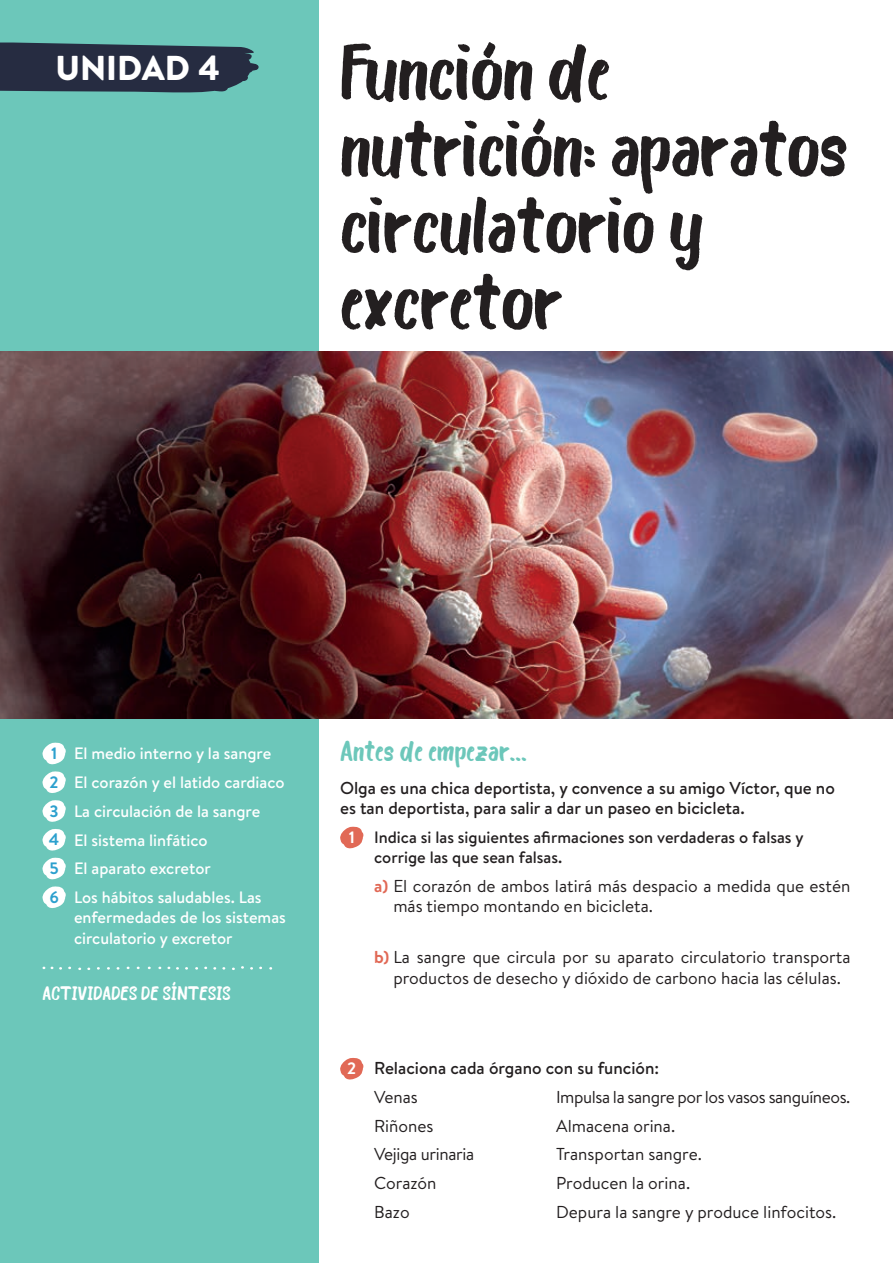
<style>
.page{position:relative;width:893px;height:1263px;background:#fff}
.page>*{position:absolute;margin:0;border:0;box-sizing:border-box;transform-origin:0 0}
._00_TITULO_UNIDAD_GR{font:76.5px/76.5px "Bosk";letter-spacing:-.01em;color:#231f20}
.t1{font:900 34.5px "Brandon Text";color:#fff}
._01_EPIGRAFE{font:27.75px "Bosk";color:#6cc7ba}
._00_BLOQUE_CONTENIDO{font:18.75px "Bosk";color:#fff}
._04_Subpunto{font:17.25px/20.2px "Brandon Text";color:#231f20}
._03_Pregunta{font:500 17.25px/20.2px "Brandon Text";color:#231f20}
._04_Subpunto-2{font:17.25px "Brandon Text";letter-spacing:-.025em;color:#231f20}
._04_Subpunto-3{font:17.25px "Brandon Text";letter-spacing:-.02em;color:#231f20}
._02_TEXTO_ACTIVIDADE{font:500 16.5px/20.2px "Brandon Text";color:#fff}
._03_Pregunta-2{font:500 16.5px/20.2px "Brandon Text";color:#231f20}
.t2{font:700 16.5px "Brandon Text";color:#2ca0ce}
.t3{font:700 16.5px "Brandon Text";color:#fff}
.s1{font-weight:700;color:#e16956}
</style>
<div class="page">
<div style="left:0;top:0;width:319px;height:1263px;background:#6cc7ba"></div>
<svg style="left:42px;top:742px;width:24px;height:80px"></svg>
<svg style="left:42px;top:829px;width:24px;height:79px"></svg>
<svg style="left:0;top:43px;width:259px;height:50px;background:#2d3c4d"></svg>
<svg style="left:340px;top:826px;width:24px;height:23px"></svg>
<svg style="left:340px;top:1057px;width:24px;height:23px"></svg>
<img style="left:0;top:352px;width:893px;height:367px">
<p class="t1" style="left:55px;top:43px;width:166px">UNIDAD 4</p>
<p class="_00_TITULO_UNIDAD_GR" style="left:340px;top:35px;width:509px">Función de nutrición: aparatos circulatorio y excretor</p>
<p class="t2" style="left:51px;top:742px;width:8px">1</p>
<p class="_02_TEXTO_ACTIVIDADE" style="left:74px;top:743px;width:199px">El medio interno y la sangre</p>
<p class="t2" style="left:50px;top:771px;width:11px">2</p>
<p class="_02_TEXTO_ACTIVIDADE" style="left:74px;top:772px;width:212px">El corazón y el latido cardiaco</p>
<p class="t2" style="left:50px;top:799px;width:11px">3</p>
<p class="_02_TEXTO_ACTIVIDADE" style="left:74px;top:801px;width:188px">La circulación de la sangre</p>
<p class="t2" style="left:49px;top:828px;width:12px">4</p>
<p class="_02_TEXTO_ACTIVIDADE" style="left:74px;top:829px;width:135px">El sistema linfático</p>
<p class="t2" style="left:49px;top:857px;width:11px">5</p>
<p class="_02_TEXTO_ACTIVIDADE" style="left:74px;top:858px;width:138px">El aparato excretor</p>
<p class="t2" style="left:49px;top:886px;width:11px">6</p>
<p class="_02_TEXTO_ACTIVIDADE" style="left:74px;top:887px;width:213px">Los hábitos saludables. Las enfermedades de los sistemas circulatorio y excretor</p>
<p class="_00_BLOQUE_CONTENIDO" style="left:43px;top:981px;width:190px">ACTIVIDADES DE SÍNTESIS</p>
<p class="_01_EPIGRAFE" style="left:340px;top:733px;width:188px">Antes de empezar…</p>
<p class="_03_Pregunta" style="left:340px;top:777px;width:496px">Olga es una chica deportista, y convence a su amigo Víctor, que no es tan deportista, para salir a dar un paseo en bicicleta.</p>
<p class="t3" style="left:349px;top:826px;width:8px">1</p>
<p class="_03_Pregunta-2" style="left:374px;top:827px;width:431px">Indica si las siguientes afirmaciones son verdaderas o falsas y corrige las que sean falsas.</p>
<p class="_04_Subpunto" style="left:393px;top:875px;width:459px;text-indent:-19px"><span class="s1">a)</span> El corazón de ambos latirá más despacio a medida que estén más tiempo montando en bicicleta.</p>
<p class="_04_Subpunto" style="left:374px;top:947px;width:478px;text-align:center"><span class="s1">b)</span> La sangre que circula por su aparato circulatorio transporta productos de desecho y dióxido de carbono hacia las células.</p>
<p class="t3" style="left:347px;top:1057px;width:11px">2</p>
<p class="_03_Pregunta" style="left:374px;top:1058px;width:287px">Relaciona cada órgano con su función:</p>
<p class="_04_Subpunto" style="left:374px;top:1086px;width:45px">Venas</p>
<p class="_04_Subpunto-2" style="left:556px;top:1085px;width:296px">Impulsa la sangre por los vasos sanguíneos.</p>
<p class="_04_Subpunto" style="left:374px;top:1115px;width:61px">Riñones</p>
<p class="_04_Subpunto" style="left:556px;top:1115px;width:121px">Almacena orina.</p>
<p class="_04_Subpunto-3" style="left:374px;top:1143px;width:101px">Vejiga urinaria</p>
<p class="_04_Subpunto" style="left:556px;top:1144px;width:147px">Transportan sangre.</p>
<p class="_04_Subpunto" style="left:374px;top:1172px;width:64px">Corazón</p>
<p class="_04_Subpunto" style="left:556px;top:1172px;width:135px">Producen la orina.</p>
<p class="_04_Subpunto" style="left:374px;top:1201px;width:37px">Bazo</p>
<p class="_04_Subpunto" style="left:556px;top:1201px;width:282px">Depura la sangre y produce linfocitos.</p>
</div>
